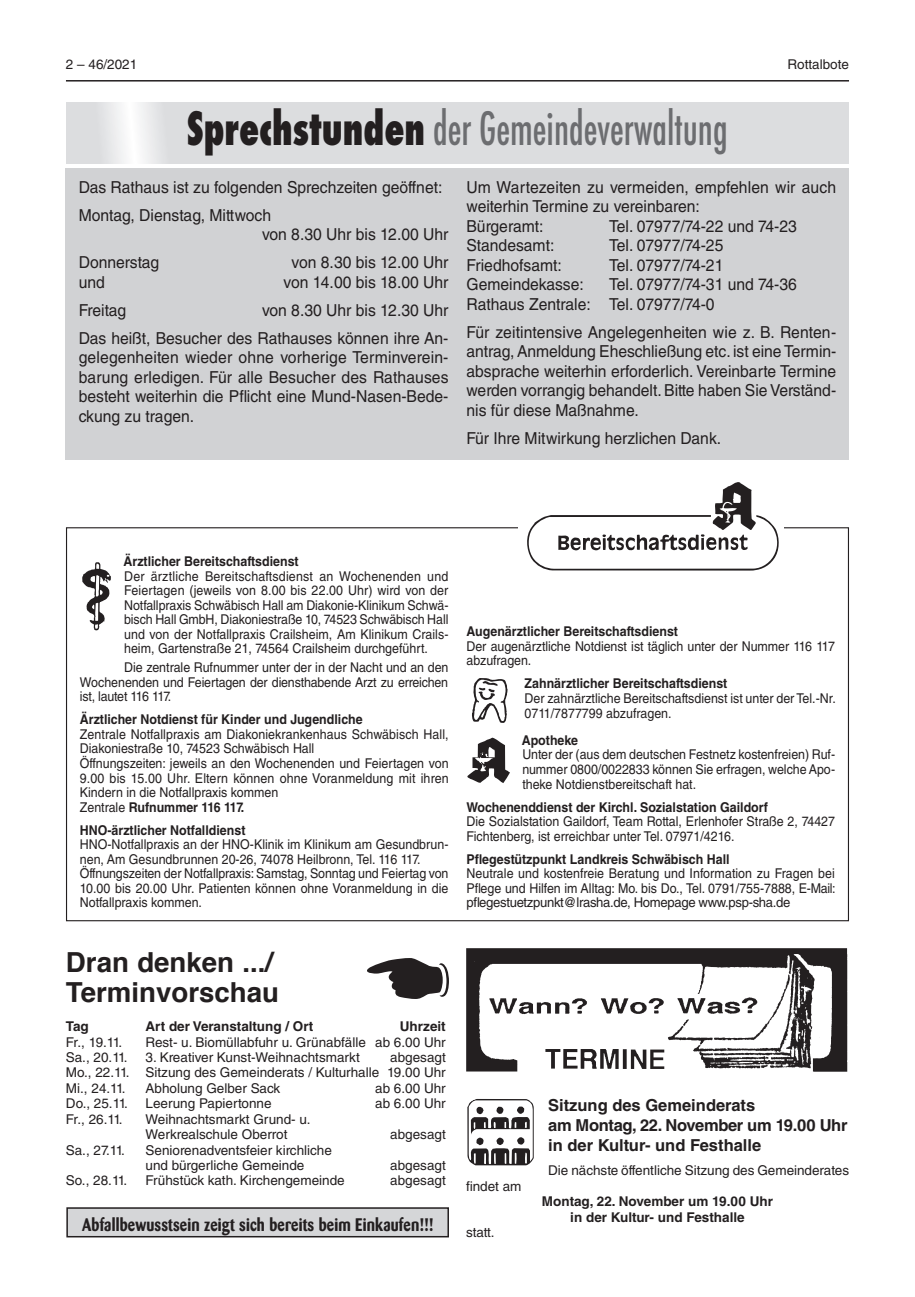
<style>
.page{position:relative;width:915px;height:1297px;background:#fff}
.page>*{position:absolute;margin:0;border:0;box-sizing:border-box;transform-origin:0 0}
.t1{font:500 condensed 50.4px "Futura T";color:#6c6d70;scale:.83 1}
.t2{font:700 27.6px/30.3px "Helvetica";color:#231f20}
.t3{font:700 18px "Barmeno";letter-spacing:.01em;color:#231f20;scale:.85 1}
.t4{font:16.5px/19.5px "Helvetica LT Std";color:#231f20;scale:.95 1}
.t5{font:700 16.5px/20.1px "Helvetica LT Std";color:#231f20}
.t6{font:13.5px/14.5px "Helvetica LT Std";color:#231f20;scale:.92 1}
.t7{font:13.5px/15.5px "Helvetica LT Std";color:#231f20}
.t8{font:700 13.5px "Helvetica LT Std";color:#231f20;scale:.92 1}
.t9{font:700 13.5px/15.6px "Helvetica LT Std";color:#231f20;text-align:center}
.s1{font-weight:800;color:#231f20}
.s2{font-weight:700}
</style>
<div class="page">
<hr style="left:66px;top:80px;width:782px;height:2px;background:#231f20">
<svg style="left:367px;top:958px;width:82px;height:41px"></svg>
<img style="left:466px;top:948px;width:382px;height:123px">
<svg style="left:467px;top:1099px;width:66px;height:66px"></svg>
<div style="left:66px;top:102px;width:781px;height:61px;background:#dcdddf"></div>
<div style="left:66px;top:168px;width:782px;height:291px;background:#d1d2d4"></div>
<svg style="left:82px;top:562px;width:29px;height:68px"></svg>
<svg style="left:472px;top:678px;width:35px;height:45px"></svg>
<svg style="left:467px;top:738px;width:42px;height:45px"></svg>
<svg style="left:527px;top:482px;width:252px;height:89px"></svg>
<div style="left:67px;top:1208px;width:381px;height:29px;background:#d5d6d8"></div>
<div style="left:66px;top:1207px;width:383px;height:30px;border:2px solid #231f20"></div>
<p class="t7" style="left:66px;top:57px;width:73px">2 – 46/2021</p>
<p class="t7" style="left:787px;top:57px;width:63px">Rottalbote</p>
<h1 class="t1" style="left:187px;top:99px;width:653px"><span class="s1">Sprechstunden</span> der Gemeindeverwaltung</h1>
<p class="t4" style="left:79px;top:173px;width:384px;line-height:28px">Das Rathaus ist zu folgenden Sprechzeiten geöffnet:<br>Montag, Dienstag, Mittwoch</p>
<p class="t4" style="left:262px;top:225px;width:198px">von 8.30 Uhr bis 12.00 Uhr</p>
<p class="t4" style="left:79px;top:253px;width:86px">Donnerstag</p>
<p class="t4" style="left:291px;top:253px;width:166px">von 8.30 bis 12.00 Uhr</p>
<p class="t4" style="left:79px;top:272px;width:29px">und</p>
<p class="t4" style="left:283px;top:272px;width:175px">von 14.00 bis 18.00 Uhr</p>
<p class="t4" style="left:79px;top:300px;width:52px">Freitag</p>
<p class="t4" style="left:466px;top:177px;width:390px">Um Wartezeiten zu vermeiden, empfehlen wir auch weiterhin Termine zu vereinbaren:<br>Bürgeramt:</p>
<p class="t4" style="left:609px;top:216px;width:199px">Tel. 07977/74-22 und 74-23</p>
<p class="t4" style="left:466px;top:236px;width:94px">Standesamt:</p>
<p class="t4" style="left:609px;top:236px;width:122px">Tel. 07977/74-25</p>
<p class="t4" style="left:466px;top:255px;width:102px">Friedhofsamt:</p>
<p class="t4" style="left:609px;top:255px;width:122px">Tel. 07977/74-21</p>
<p class="t4" style="left:466px;top:275px;width:125px">Gemeindekasse:</p>
<p class="t4" style="left:466px;top:275px;width:349px;text-indent:143px">Tel. 07977/74-31 und 74-36<br>Rathaus Zentrale: Tel. 07977/74-0</p>
<p class="t4" style="left:466px;top:322px;width:390px;text-align:justify">Für zeitintensive Angelegenheiten wie z. B. Renten&shy;antrag, Anmeldung Eheschließung etc. ist eine Termin&shy;absprache weiterhin erforderlich. Vereinbarte Termine werden vorrangig behandelt. Bitte haben Sie Verständ&shy;nis für diese Maßnahme.</p>
<p class="t4" style="left:466px;top:428px;width:269px">Für Ihre Mitwirkung herzlichen Dank.</p>
<p class="t4" style="left:79px;top:296px;width:390px;line-height:28px;text-align:right">von 8.30 Uhr bis 12.30 Uhr<br>Das heißt, Besucher des Rathauses können ihre An-</p>
<p class="t4" style="left:79px;top:348px;width:391px;text-align:justify">gelegenheiten wieder ohne vorherige Terminverein&shy;barung erledigen. Für alle Besucher des Rathauses besteht weiterhin die Pflicht eine Mund-Nasen-Bede&shy;ckung zu tragen.</p>
<p class="t8" style="left:123px;top:553px;width:192px">Ärztlicher Bereitschaftsdienst</p>
<p class="t6" style="left:124px;top:568px;width:354px;text-align:justify">Der ärztliche Bereitschaftsdienst an Wochenenden und Feiertagen (jeweils von 8.00 bis 22.00 Uhr) wird von der Notfallpraxis Schwäbisch Hall am Diakonie-Klinikum Schwä&shy;bisch Hall GmbH, Diakoniestraße 10, 74523 Schwäbisch Hall und von der Notfallpraxis Crailsheim, Am Klinikum Crails&shy;heim, Gartenstraße 21, 74564 Crailsheim durchgeführt.</p>
<p class="t6" style="left:80px;top:660px;width:402px;text-align:justify;text-indent:44px">Die zentrale Rufnummer unter der in der Nacht und an den Wochenenden und Feiertagen der diensthabende Arzt zu erreichen ist, lautet 116 117.</p>
<p class="t8" style="left:80px;top:711px;width:309px">Ärztlicher Notdienst für Kinder und Jugendliche</p>
<p class="t6" style="left:80px;top:727px;width:402px">Zentrale Notfallpraxis am Diakoniekrankenhaus Schwäbisch Hall, Diakoniestraße 10, 74523 Schwäbisch Hall<br>Öffnungszeiten: jeweils an den Wochenenden und Feiertagen von 9.00 bis 15.00 Uhr. Eltern können ohne Voranmeldung mit ihren Kindern in die Notfallpraxis kommen<br>Zentrale <span class="s2">Rufnummer 116 117.</span></p>
<p class="t8" style="left:80px;top:822px;width:181px">HNO-ärztlicher Notfalldienst</p>
<p class="t6" style="left:80px;top:837px;width:402px">HNO-Notfallpraxis an der HNO-Klinik im Klinikum am Gesundbrun&shy;nen, Am Gesundbrunnen 20-26, 74078 Heilbronn, Tel. 116 117.<br>Öffnungszeiten der Notfallpraxis: Samstag, Sonntag und Feiertag von 10.00 bis 20.00 Uhr. Patienten können ohne Voranmeldung in die Notfallpraxis kommen.</p>
<h2 class="t2" style="left:66px;top:947px;width:214px">Dran denken .../<br>Terminvorschau</h2>
<p class="t9" style="left:66px;top:1018px;width:24px">Tag</p>
<p class="t9" style="left:145px;top:1018px;width:169px">Art der Veranstaltung / Ort</p>
<p class="t9" style="left:400px;top:1018px;width:47px">Uhrzeit</p>
<p class="t7" style="left:66px;top:1034px;width:58px">Fr., 19.11.</p>
<p class="t7" style="left:145px;top:1034px;width:301px">Rest- u. Biomüllabfuhr u. Grünabfälle ab 6.00 Uhr</p>
<p class="t7" style="left:66px;top:1049px;width:63px">Sa., 20.11.</p>
<p class="t7" style="left:145px;top:1049px;width:216px">3. Kreativer Kunst-Weihnachtsmarkt</p>
<p class="t7" style="left:66px;top:1049px;width:381px;text-align:justify;text-indent:324px">abgesagt Mo., 22.11. Sitzung des Gemeinderats / Kulturhalle 19.00 Uhr Mi., 24.11.</p>
<p class="t7" style="left:145px;top:1080px;width:136px">Abholung Gelber Sack</p>
<p class="t7" style="left:375px;top:1080px;width:72px">ab 6.00 Uhr</p>
<p class="t7" style="left:66px;top:1096px;width:63px">Do., 25.11.</p>
<p class="t7" style="left:145px;top:1096px;width:128px">Leerung Papiertonne</p>
<p class="t7" style="left:375px;top:1096px;width:72px">ab 6.00 Uhr</p>
<p class="t7" style="left:66px;top:1111px;width:58px">Fr., 26.11.</p>
<p class="t7" style="left:145px;top:1111px;width:167px">Weihnachtsmarkt Grund- u.<br>Werkrealschule Oberrot</p>
<p class="t7" style="left:390px;top:1127px;width:57px">abgesagt</p>
<p class="t7" style="left:66px;top:1142px;width:60px">Sa., 27.11.</p>
<p class="t7" style="left:145px;top:1142px;width:188px">Seniorenadventsfeier kirchliche und bürgerliche Gemeinde</p>
<p class="t7" style="left:390px;top:1157px;width:57px">abgesagt</p>
<p class="t7" style="left:66px;top:1173px;width:63px">So., 28.11.</p>
<p class="t7" style="left:145px;top:1173px;width:201px">Frühstück kath. Kirchengemeinde</p>
<p class="t7" style="left:390px;top:1173px;width:57px">abgesagt</p>
<h3 class="t3" style="left:82px;top:1214px;width:414px">Abfallbewusstsein zeigt sich bereits beim Einkaufen!!!</h3>
<p class="t8" style="left:466px;top:623px;width:231px">Augenärztlicher Bereitschaftsdienst</p>
<p class="t6" style="left:466px;top:639px;width:402px">Der augenärztliche Notdienst ist täglich unter der Nummer 116 117 abzufragen.</p>
<p class="t8" style="left:524px;top:675px;width:222px">Zahnärztlicher Bereitschaftsdienst</p>
<p class="t6" style="left:524px;top:691px;width:340px">Der zahnärztliche Bereitschaftsdienst ist unter der Tel.-Nr.<br>0711/7877799 abzufragen.</p>
<p class="t8" style="left:521px;top:732px;width:63px">Apotheke</p>
<p class="t6" style="left:522px;top:747px;width:341px;text-align:justify">Unter der (aus dem deutschen Festnetz kostenfreien) Ruf&shy;nummer 0800/0022833 können Sie erfragen, welche Apo&shy;theke Notdienstbereitschaft hat.</p>
<p class="t8" style="left:466px;top:799px;width:329px">Wochenenddienst der Kirchl. Sozialstation Gaildorf</p>
<p class="t6" style="left:466px;top:814px;width:402px">Die Sozialstation Gaildorf, Team Rottal, Erlenhofer Straße 2, 74427<br>Fichtenberg, ist erreichbar unter Tel. 07971/4216.</p>
<p class="t8" style="left:466px;top:851px;width:287px">Pflegestützpunkt Landkreis Schwäbisch Hall</p>
<p class="t6" style="left:466px;top:866px;width:403px;text-align:justify">Neutrale und kostenfreie Beratung und Information zu Fragen bei Pflege und Hilfen im Alltag: Mo. bis Do., Tel. 0791/755-7888, E-Mail: pflegestuetzpunkt@lrasha.de, Homepage www.psp-sha.de</p>
<p class="t7" style="left:466px;top:1178px;width:57px">findet am</p>
<p class="t7" style="left:466px;top:1225px;width:30px">statt.</p>
<p class="t5" style="left:548px;top:1094px;width:301px">Sitzung des Gemeinderats<br>am Montag, 22. November um 19.00 Uhr in der Kultur- und Festhalle</p>
<p class="t7" style="left:548px;top:1162px;width:302px">Die nächste öffentliche Sitzung des Gemeinderates</p>
<p class="t9" style="left:541px;top:1193px;width:232px">Montag, 22. November um 19.00 Uhr in der Kultur- und Festhalle</p>
</div>
